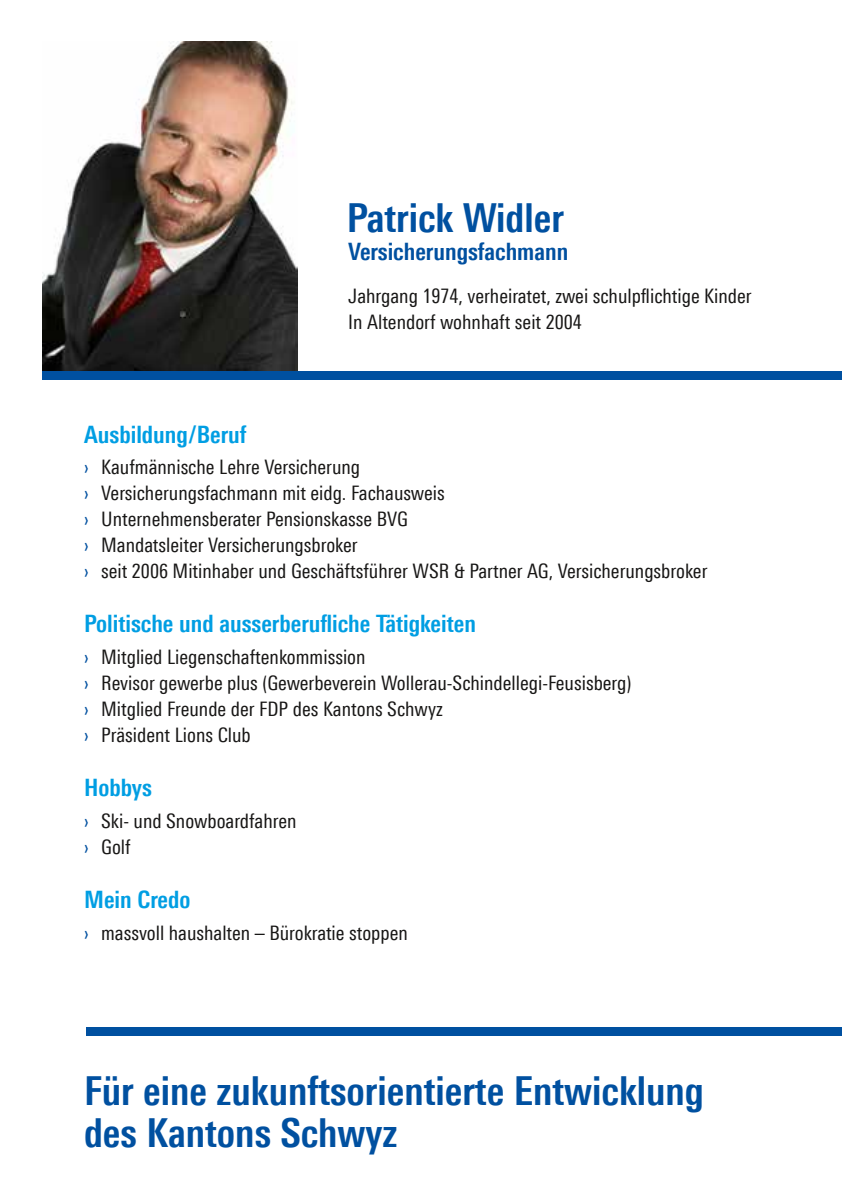
<style>
.page{position:relative;width:842px;height:1191px;background:#fff}
.page>*{position:absolute;margin:0;border:0;box-sizing:border-box;transform-origin:0 0}
.t1{font:700 40px/42px "Linotype Univers 620 Cn";color:#0050a0}
.t2{font:700 24px "Linotype Univers 620 Cn";color:#009ee3}
.t3{font:700 24px "Linotype Univers 620 Cn";color:#0050a0}
.t4{font:20px/26px "Linotype Univers 420 Cn";color:#181716}
.s1{color:#0050a0}
</style>
<div class="page">
<img style="left:42px;top:42px;width:255px;height:329px">
<div style="left:86px;top:1027px;width:756px;height:9px;background:#0050a0"></div>
<div style="left:42px;top:371px;width:800px;height:9px;background:#0050a0"></div>
<h1 class="t1" style="left:347px;top:197px;width:219px">Patrick Widler</h1>
<p class="t3" style="left:348px;top:238px;width:222px">Versicherungsfachmann</p>
<p class="t4" style="left:348px;top:283px;width:405px">Jahrgang 1974, verheiratet, zwei schulpflichtige Kinder<br>In Altendorf wohnhaft seit 2004</p>
<p class="t2" style="left:84px;top:420px;width:164px">Ausbildung/Beruf</p>
<p class="t4" style="left:84px;top:454px;width:625px"><span class="s1">›</span> Kaufmännische Lehre Versicherung<br><span class="s1">›</span> Versicherungsfachmann mit eidg. Fachausweis<br><span class="s1">›</span> Unternehmensberater Pensionskasse BVG<br><span class="s1">›</span> Mandatsleiter Versicherungsbroker<br><span class="s1">›</span> seit 2006 Mitinhaber und Geschäftsführer WSR &amp; Partner AG, Versicherungsbroker</p>
<p class="t2" style="left:84px;top:609px;width:393px">Politische und ausserberufliche Tätigkeiten</p>
<p class="t4" style="left:84px;top:644px;width:549px"><span class="s1">›</span> Mitglied Liegenschaftenkommission<br><span class="s1">›</span> Revisor gewerbe plus (Gewerbeverein Wollerau-Schindellegi-Feusisberg) <span class="s1">›</span> Mitglied Freunde der FDP des Kantons Schwyz<br><span class="s1">›</span> Präsident Lions Club</p>
<p class="t2" style="left:84px;top:773px;width:69px">Hobbys</p>
<p class="t4" style="left:84px;top:807px;width:214px"><span class="s1">›</span> Ski- und Snowboardfahren <span class="s1">›</span> Golf</p>
<p class="t2" style="left:84px;top:885px;width:108px">Mein Credo</p>
<p class="t4" style="left:84px;top:919px;width:325px"><span class="s1">›</span> massvoll haushalten – Bürokratie stoppen</p>
<h1 class="t1" style="left:84px;top:1069px;width:621px">Für eine zukunftsorientierte Entwicklung des Kantons Schwyz</h1>
</div>
